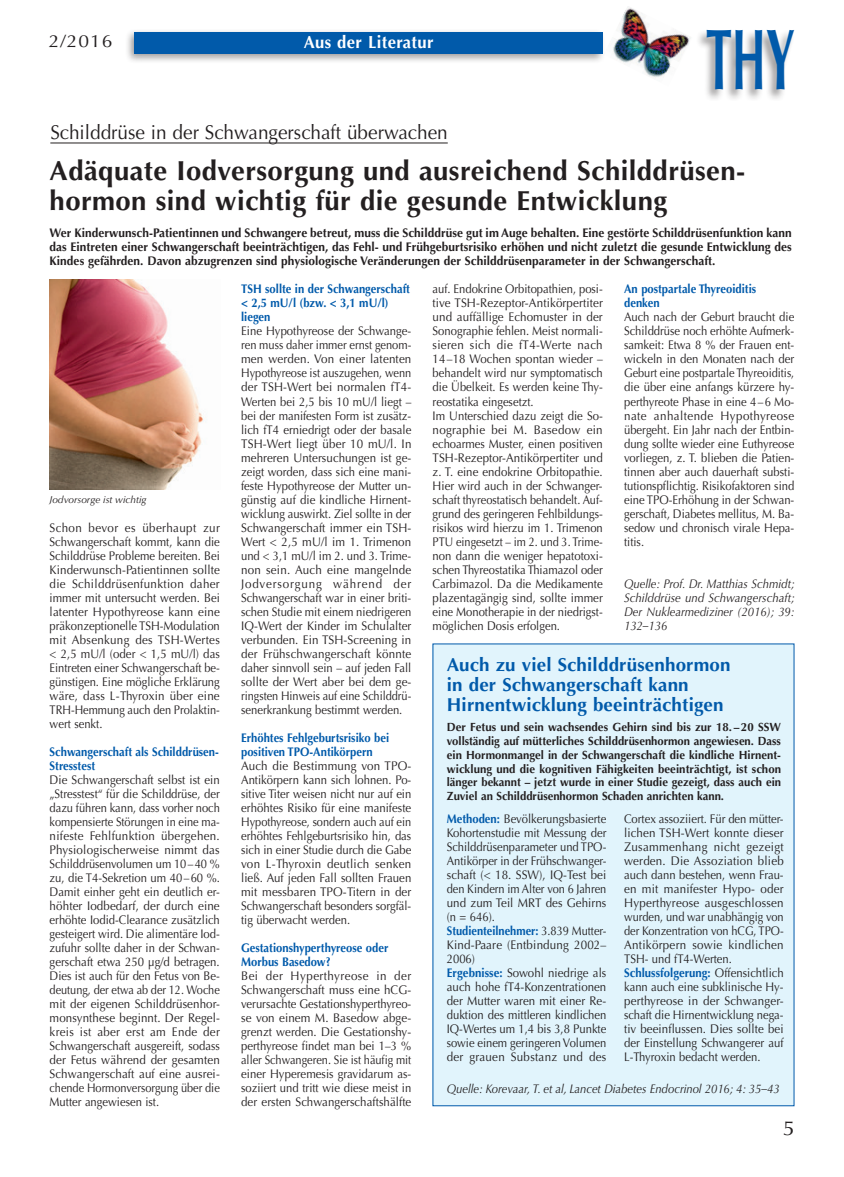
<style>
.page{position:relative;width:844px;height:1177px;background:#fff}
.page>*{position:absolute;margin:0;border:0;box-sizing:border-box;transform-origin:0 0}
.t1{font:700 86.25px "Optima";color:#015aaa;scale:.55 1}
.t2{font:700 27.5px/30px "Optima";letter-spacing:.015em;color:#231f20}
.t3{font:20px "Optima";color:#231f20;scale:.95 1}
.t4{font:20px "Optima";color:#231f20;scale:1.1 1}
.t5{font:700 18.75px/20px "Optima";letter-spacing:.01em;color:#015aaa}
.t6{font:700 17.5px "Optima";letter-spacing:.025em;color:#fff;scale:.95 1}
.t7{font:17.5px "Optima";color:#231f20;scale:1.1 1}
.t8{font:12.5px/14px "Optima";color:#231f20;scale:.9 1}
.t9{font:12.5px/14px "Optima";color:#231f20;text-align:justify;scale:.91 1}
.t10{font:12.5px/14px "Optima";color:#231f20;text-align:justify;scale:.93 1}
.t11{font:700 12.5px/14px "Optima";letter-spacing:.005em;color:#231f20;text-align:justify;scale:.95 1}
.t12{font:700 12.5px/14px "Optima";color:#015aaa;scale:.9 1}
.t13{font:italic 12.5px/14px "Optima";color:#231f20;text-align:justify;scale:.9 1}
.t14{font:700 11.88px/13.8px "Optima";color:#231f20;text-align:justify;scale:.96 1}
.t15{font:italic 10px "Optima";color:#231f20}
.s1{font-weight:700;color:#015aaa}
</style>
<div class="page">
<div style="left:695px;top:29px;width:99px;height:72px;background:#231f20;opacity:.45"></div>
<img style="left:613px;top:7px;width:78px;height:71px">
<div style="left:124px;top:29px;width:482px;height:35px;background:#231f20;opacity:.45"></div>
<div style="left:135px;top:32px;width:467px;height:21px;background:#015aaa"></div>
<hr style="left:50px;top:142px;width:397px;height:1px;background:#231f20">
<img style="left:50px;top:279px;width:154px;height:210px">
<div style="left:433px;top:644px;width:360px;height:461px;background:#e1f4fc"></div>
<h3 class="t7" style="left:49px;top:31px;width:59px">2/2016</h3>
<h3 class="t6" style="left:304px;top:31px;width:138px">Aus der Literatur</h3>
<h1 class="t1" style="left:705px;top:10px;width:163px">THY</h1>
<h3 class="t3" style="left:50px;top:121px;width:420px">Schilddrüse in der Schwangerschaft überwachen</h3>
<h2 class="t2" style="left:50px;top:156px;width:697px">Adäquate Iodversorgung und ausreichend Schilddrüsen&shy;hormon sind wichtig für die gesunde Entwicklung</h2>
<p class="t11" style="left:50px;top:226px;width:782px">Wer Kinderwunsch-Patientinnen und Schwangere betreut, muss die Schilddrüse gut im Auge behalten. Eine gestörte Schilddrüsenfunktion kann das Eintreten einer Schwangerschaft beeinträchtigen, das Fehl- und Frühgeburtsrisiko erhöhen und nicht zuletzt die gesunde Entwicklung des Kindes gefährden. Davon abzugrenzen sind physiologische Veränderungen der Schilddrüsenparameter in der Schwangerschaft.</p>
<p class="t15" style="left:50px;top:494px;width:98px">Jodvorsorge ist wichtig</p>
<p class="t10" style="left:50px;top:520px;width:184px">Schon bevor es überhaupt zur Schwangerschaft kommt, kann die Schilddrüse Probleme bereiten. Bei Kinderwunsch-Patientinnen sollte die Schilddrüsenfunktion daher immer mit untersucht werden. Bei latenter Hypothyreose kann eine präkonzeptionelle TSH-Modulation mit Absenkung des TSH-Wertes &lt; 2,5 mU/l (oder &lt; 1,5 mU/l) das Eintreten einer Schwangerschaft be&shy;günstigen. Eine mögliche Erklärung wäre, dass L-Thyroxin über eine TRH-Hemmung auch den Prolaktin&shy;wert senkt.</p>
<p class="t12" style="left:50px;top:744px;width:189px">Schwangerschaft als Schilddrüsen-<br>Stresstest</p>
<p class="t9" style="left:50px;top:772px;width:189px">Die Schwangerschaft selbst ist ein „Stresstest“ für die Schilddrüse, der dazu führen kann, dass vorher noch kompensierte Störungen in eine ma&shy;nifeste Fehlfunktion übergehen.<br>Physiologischerweise nimmt das Schilddrüsenvolumen um 10–40 % zu, die T4-Sekretion um 40–60 %.<br>Damit einher geht ein deutlich er&shy;höhter Iodbedarf, der durch eine erhöhte Iodid-Clearance zusätzlich gesteigert wird. Die alimentäre Iod&shy;zufuhr sollte daher in der Schwan&shy;gerschaft etwa 250 μg/d betragen.<br>Dies ist auch für den Fetus von Be&shy;deutung, der etwa ab der 12. Woche mit der eigenen Schilddrüsenhor&shy;monsynthese beginnt. Der Regel&shy;kreis ist aber erst am Ende der Schwangerschaft ausgereift, sodass der Fetus während der gesamten Schwangerschaft auf eine ausrei&shy;chende Hormonversorgung über die Mutter angewiesen ist.</p>
<p class="t12" style="left:241px;top:282px;width:189px">TSH sollte in der Schwangerschaft &lt; 2,5 mU/l (bzw. &lt; 3,1 mU/l) liegen</p>
<p class="t9" style="left:241px;top:324px;width:189px">Eine Hypothyreose der Schwange&shy;ren muss daher immer ernst genom&shy;men werden. Von einer latenten Hypothyreose ist auszugehen, wenn der TSH-Wert bei normalen fT4- Werten bei 2,5 bis 10 mU/l liegt – bei der manifesten Form ist zusätz&shy;lich fT4 erniedrigt oder der basale TSH-Wert liegt über 10 mU/l. In mehreren Untersuchungen ist ge&shy;zeigt worden, dass sich eine mani&shy;feste Hypothyreose der Mutter un&shy;günstig auf die kindliche Hirnent&shy;wicklung auswirkt. Ziel sollte in der Schwangerschaft immer ein TSH-Wert &lt; 2,5 mU/l im 1. Trimenon und &lt; 3,1 mU/l im 2. und 3. Trime&shy;non sein. Auch eine mangelnde Jodversorgung während der Schwangerschaft war in einer briti&shy;schen Studie mit einem niedrigeren IQ-Wert der Kinder im Schulalter verbunden. Ein TSH-Screening in der Frühschwangerschaft könnte daher sinnvoll sein – auf jeden Fall sollte der Wert aber bei dem ge&shy;ringsten Hinweis auf eine Schilddrü&shy;senerkrankung bestimmt werden.</p>
<p class="t12" style="left:241px;top:730px;width:166px">Erhöhtes Fehlgeburtsrisiko bei positiven TPO-Antikörpern</p>
<p class="t10" style="left:241px;top:758px;width:184px">Auch die Bestimmung von TPO-Antikörpern kann sich lohnen. Po&shy;sitive Titer weisen nicht nur auf ein erhöhtes Risiko für eine manifeste Hypothyreose, sondern auch auf ein erhöhtes Fehlgeburtsrisiko hin, das sich in einer Studie durch die Gabe von L-Thyroxin deutlich senken ließ. Auf jeden Fall sollten Frauen mit messbaren TPO-Titern in der Schwangerschaft besonders sorgfäl&shy;tig überwacht werden.</p>
<p class="t12" style="left:241px;top:940px;width:165px">Gestationshyperthyreose oder<br>Morbus Basedow?</p>
<p class="t10" style="left:241px;top:968px;width:184px">Bei der Hyperthyreose in der Schwangerschaft muss eine hCG&shy;verursachte Gestationshyperthyreo&shy;se von einem M. Basedow abge&shy;grenzt werden. Die Gestationshy&shy;perthyreose findet man bei 1–3 % aller Schwangeren. Sie ist häufig mit einer Hyperemesis gravidarum as&shy;soziiert und tritt wie diese meist in der ersten Schwangerschaftshälfte</p>
<p class="t8" style="left:432px;top:282px;width:191px">auf. Endokrine Orbitopathien, posi&shy;tive TSH-Rezeptor-Antikörpertiter und auffällige Echomuster in der Sonographie fehlen. Meist normali&shy;sieren sich die fT4-Werte nach 14–18 Wochen spontan wieder – behandelt wird nur symptomatisch die Übelkeit. Es werden keine Thy&shy;reostatika eingesetzt.<br>Im Unterschied dazu zeigt die So&shy;nographie bei M. Basedow ein echoarmes Muster, einen positiven TSH-Rezeptor-Antikörpertiter und z. T. eine endokrine Orbitopathie.<br>Hier wird auch in der Schwanger&shy;schaft thyreostatisch behandelt. Auf&shy;grund des geringeren Fehlbildungs&shy;risikos wird hierzu im 1. Trimenon PTU eingesetzt – im 2. und 3. Trime&shy;non dann die weniger hepatotoxi&shy;schen Thyreostatika Thiamazol oder Carbimazol. Da die Medikamente plazentagängig sind, sollte immer eine Monotherapie in der niedrigst&shy;möglichen Dosis erfolgen.</p>
<p class="t12" style="left:624px;top:282px;width:148px">An postpartale Thyreoiditis denken</p>
<p class="t8" style="left:624px;top:310px;width:191px;text-align:justify">Auch nach der Geburt braucht die Schilddrüse noch erhöhte Aufmerk&shy;samkeit: Etwa 8 % der Frauen ent&shy;wickeln in den Monaten nach der Geburt eine postpartale Thyreoiditis, die über eine anfangs kürzere hy&shy;perthyreote Phase in eine 4–6 Mo&shy;nate anhaltende Hypothyreose übergeht. Ein Jahr nach der Entbin&shy;dung sollte wieder eine Euthyreose vorliegen, z. T. blieben die Patien&shy;tinnen aber auch dauerhaft substi&shy;tutionspflichtig. Risikofaktoren sind eine TPO-Erhöhung in der Schwan&shy;gerschaft, Diabetes mellitus, M. Ba&shy;sedow und chronisch virale Hepa&shy;titis.</p>
<p class="t13" style="left:624px;top:576px;width:191px">Quelle: Prof. Dr. Matthias Schmidt; Schilddrüse und Schwangerschaft; Der Nuklearmediziner (2016); 39:<br>132–136</p>
<h3 class="t5" style="left:446px;top:654px;width:285px">Auch zu viel Schilddrüsenhormon in der Schwangerschaft kann<br>Hirnentwicklung beeinträchtigen</h3>
<p class="t14" style="left:446px;top:720px;width:349px">Der Fetus und sein wachsendes Gehirn sind bis zur 18. –20 SSW vollständig auf mütterliches Schilddrüsenhormon angewiesen. Dass ein Hormonmangel in der Schwangerschaft die kindliche Hirnent&shy;wicklung und die kognitiven Fähigkeiten beeinträchtigt, ist schon länger bekannt – jetzt wurde in einer Studie gezeigt, dass auch ein Zuviel an Schilddrüsenhormon Schaden anrichten kann.</p>
<p class="t8" style="left:446px;top:812px;width:179px"><span class="s1">Methoden:</span> Bevölkerungsbasierte<br>Kohortenstudie mit Messung der<br>Schilddrüsenparameter und TPO-<br>Antikörper in der Frühschwanger&shy;schaft (&lt; 18. SSW), IQ-Test bei den Kindern im Alter von 6 Jahren und zum Teil MRT des Gehirns (n = 646).<br><span class="s1">Studienteilnehmer:</span> 3.839 Mutter-<br>Kind-Paare (Entbindung 2002–<br>2006)<br><span class="s1">Ergebnisse:</span> Sowohl niedrige als auch hohe fT4-Konzentrationen der Mutter waren mit einer Re&shy;duktion des mittleren kindlichen<br>IQ-Wertes um 1,4 bis 3,8 Punkte sowie einem geringeren Volumen der grauen Substanz und des</p>
<p class="t8" style="left:624px;top:812px;width:179px">Cortex assoziiert. Für den mütter&shy;lichen TSH-Wert konnte dieser<br>Zusammenhang nicht gezeigt werden. Die Assoziation blieb auch dann bestehen, wenn Frau&shy;en mit manifester Hypo- oder<br>Hyperthyreose ausgeschlossen wurden, und war unabhängig von der Konzentration von hCG, TPO-<br>Antikörpern sowie kindlichen<br>TSH- und fT4-Werten.<br><span class="s1">Schlussfolgerung:</span> Offensichtlich kann auch eine subklinische Hy&shy;perthyreose in der Schwanger&shy;schaft die Hirnentwicklung nega&shy;tiv beeinflussen. Dies sollte bei der Einstellung Schwangerer auf<br>L-Thyroxin bedacht werden.</p>
<p class="t13" style="left:446px;top:1081px;width:371px">Quelle: Korevaar, T. et al, Lancet Diabetes Endocrinol 2016; 4: 35–43</p>
<h3 class="t4" style="left:782px;top:1116px;width:13px">5</h3>
</div>
